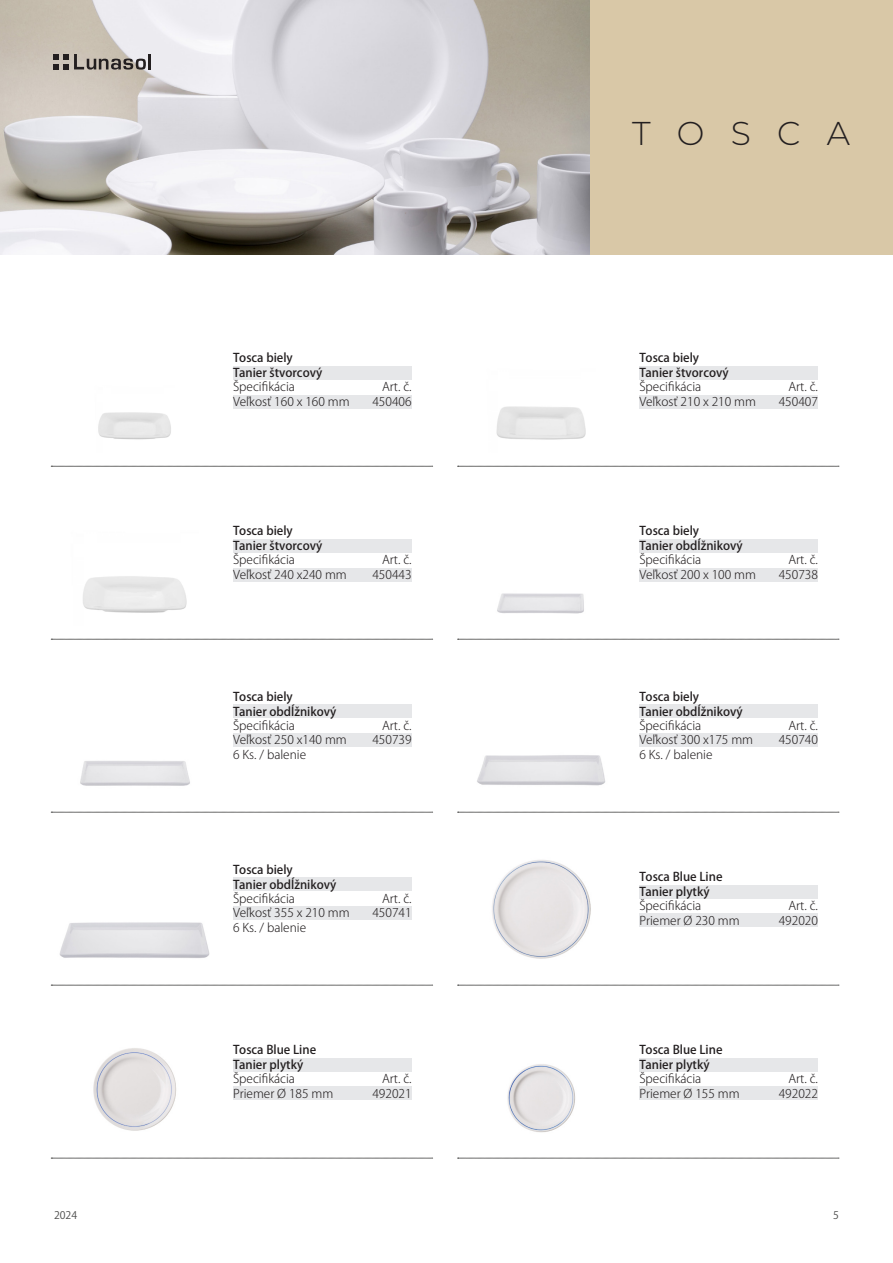
<style>
.page{position:relative;width:893px;height:1263px;background:#fff}
.page>*{position:absolute;margin:0;border:0;box-sizing:border-box;transform-origin:0 0}
.t1{font:300 33px "Montserrat";letter-spacing:.795em;color:#231f20}
.Odd{font:300 12px "Koz Go Pr 6 N";color:#231f20}
.Even{font:300 12px "Koz Go Pr 6 N";color:#231f20}
.Odd-2{font:500 12px "Koz Go Pr 6 N";color:#231f20}
.Even-2{font:500 12px "Koz Go Pr 6 N";color:#231f20}
.t2{font:10.5px "Koz Go Pr 6 N";color:#4d4d4c}
</style>
<div class="page">
<div style="left:587px;top:0;width:306px;height:255px;background:#d9c8a7"></div>
<img style="left:0;top:0;width:589px;height:255px">
<hr style="left:148px;top:54px;width:3px;height:15px;background:#231f20">
<svg style="left:53px;top:54px;width:93px;height:16px"></svg>
<svg style="left:458px;top:466px;width:381px;height:1px"></svg>
<div style="left:639px;top:366px;width:179px;height:13px;background:#e6e7e9"></div>
<div style="left:639px;top:395px;width:179px;height:13px;background:#e6e7e9"></div>
<svg style="left:51px;top:639px;width:382px;height:1px"></svg>
<div style="left:233px;top:539px;width:179px;height:13px;background:#e6e7e9"></div>
<div style="left:233px;top:568px;width:179px;height:13px;background:#e6e7e9"></div>
<svg style="left:458px;top:639px;width:381px;height:1px"></svg>
<div style="left:639px;top:539px;width:179px;height:13px;background:#e6e7e9"></div>
<div style="left:639px;top:568px;width:179px;height:13px;background:#e6e7e9"></div>
<svg style="left:51px;top:812px;width:382px;height:1px"></svg>
<div style="left:233px;top:705px;width:179px;height:13px;background:#e6e7e9"></div>
<div style="left:233px;top:733px;width:179px;height:14px;background:#e6e7e9"></div>
<svg style="left:458px;top:812px;width:381px;height:1px"></svg>
<div style="left:639px;top:705px;width:179px;height:13px;background:#e6e7e9"></div>
<div style="left:639px;top:733px;width:179px;height:14px;background:#e6e7e9"></div>
<svg style="left:458px;top:985px;width:381px;height:1px"></svg>
<div style="left:639px;top:885px;width:179px;height:13px;background:#e6e7e9"></div>
<div style="left:639px;top:914px;width:179px;height:13px;background:#e6e7e9"></div>
<div style="left:233px;top:878px;width:179px;height:13px;background:#e6e7e9"></div>
<div style="left:233px;top:906px;width:179px;height:14px;background:#e6e7e9"></div>
<svg style="left:51px;top:985px;width:382px;height:1px"></svg>
<svg style="left:51px;top:1158px;width:382px;height:1px"></svg>
<div style="left:233px;top:1058px;width:179px;height:13px;background:#e6e7e9"></div>
<div style="left:233px;top:1087px;width:179px;height:13px;background:#e6e7e9"></div>
<svg style="left:458px;top:1158px;width:381px;height:1px"></svg>
<div style="left:639px;top:1058px;width:179px;height:13px;background:#e6e7e9"></div>
<div style="left:639px;top:1087px;width:179px;height:13px;background:#e6e7e9"></div>
<svg style="left:51px;top:466px;width:382px;height:1px"></svg>
<div style="left:233px;top:366px;width:179px;height:13px;background:#e6e7e9"></div>
<div style="left:233px;top:395px;width:179px;height:13px;background:#e6e7e9"></div>
<img style="left:98px;top:412px;width:73px;height:28px">
<img style="left:496px;top:406px;width:90px;height:34px">
<img style="left:83px;top:576px;width:104px;height:37px">
<img style="left:497px;top:593px;width:87px;height:21px">
<img style="left:80px;top:761px;width:110px;height:25px">
<img style="left:477px;top:755px;width:129px;height:31px">
<img style="left:59px;top:922px;width:151px;height:36px">
<img style="left:492px;top:860px;width:99px;height:99px">
<img style="left:93px;top:1048px;width:83px;height:83px">
<img style="left:507px;top:1064px;width:68px;height:69px">
<p class="Even-2" style="left:233px;top:351px;width:61px">Tosca biely</p>
<p class="Odd-2" style="left:233px;top:366px;width:91px">Tanier štvorcový</p>
<p class="Even" style="left:233px;top:380px;width:63px">Špecifikácia</p>
<p class="Odd" style="left:382px;top:380px;width:31px">Art. č.</p>
<p class="Odd" style="left:233px;top:394px;width:118px">Veľkosť 160 x 160 mm</p>
<p class="Odd" style="left:372px;top:394px;width:41px">450406</p>
<p class="Even-2" style="left:233px;top:524px;width:61px">Tosca biely</p>
<p class="Odd-2" style="left:233px;top:539px;width:91px">Tanier štvorcový</p>
<p class="Even" style="left:233px;top:553px;width:63px">Špecifikácia</p>
<p class="Odd" style="left:382px;top:553px;width:31px">Art. č.</p>
<p class="Odd" style="left:233px;top:567px;width:115px">Veľkosť 240 x240 mm</p>
<p class="Odd" style="left:372px;top:567px;width:41px">450443</p>
<p class="Even-2" style="left:233px;top:690px;width:61px">Tosca biely</p>
<p class="Odd-2" style="left:233px;top:704px;width:105px">Tanier obdĺžnikový</p>
<p class="Even" style="left:233px;top:719px;width:63px">Špecifikácia</p>
<p class="Odd" style="left:382px;top:719px;width:31px">Art. č.</p>
<p class="Odd" style="left:233px;top:733px;width:115px">Veľkosť 250 x140 mm</p>
<p class="Odd" style="left:372px;top:733px;width:41px">450739</p>
<p class="Even" style="left:233px;top:748px;width:75px">6 Ks. / balenie</p>
<p class="Even-2" style="left:233px;top:863px;width:61px">Tosca biely</p>
<p class="Odd-2" style="left:233px;top:877px;width:105px">Tanier obdĺžnikový</p>
<p class="Even" style="left:233px;top:892px;width:63px">Špecifikácia</p>
<p class="Odd" style="left:382px;top:892px;width:31px">Art. č.</p>
<p class="Odd" style="left:233px;top:906px;width:118px">Veľkosť 355 x 210 mm</p>
<p class="Odd" style="left:372px;top:906px;width:41px">450741</p>
<p class="Even" style="left:233px;top:920px;width:75px">6 Ks. / balenie</p>
<p class="Even-2" style="left:233px;top:1043px;width:85px">Tosca Blue Line</p>
<p class="Odd-2" style="left:233px;top:1057px;width:72px">Tanier plytký</p>
<p class="Even" style="left:233px;top:1072px;width:63px">Špecifikácia</p>
<p class="Odd" style="left:382px;top:1072px;width:31px">Art. č.</p>
<p class="Odd" style="left:233px;top:1086px;width:102px">Priemer Ø 185 mm</p>
<p class="Odd" style="left:372px;top:1086px;width:41px">492021</p>
<h1 class="t1" style="left:632px;top:110px;width:219px">TOSCA</h1>
<p class="Even-2" style="left:639px;top:351px;width:61px">Tosca biely</p>
<p class="Odd-2" style="left:639px;top:366px;width:91px">Tanier štvorcový</p>
<p class="Even" style="left:639px;top:380px;width:63px">Špecifikácia</p>
<p class="Odd" style="left:788px;top:380px;width:31px">Art. č.</p>
<p class="Odd" style="left:639px;top:394px;width:118px">Veľkosť 210 x 210 mm</p>
<p class="Odd" style="left:779px;top:394px;width:41px">450407</p>
<p class="Even-2" style="left:639px;top:524px;width:61px">Tosca biely</p>
<p class="Odd-2" style="left:639px;top:539px;width:105px">Tanier obdĺžnikový</p>
<p class="Even" style="left:639px;top:553px;width:63px">Špecifikácia</p>
<p class="Odd" style="left:788px;top:553px;width:31px">Art. č.</p>
<p class="Odd" style="left:639px;top:567px;width:118px">Veľkosť 200 x 100 mm</p>
<p class="Odd" style="left:779px;top:567px;width:41px">450738</p>
<p class="Even-2" style="left:639px;top:690px;width:61px">Tosca biely</p>
<p class="Odd-2" style="left:639px;top:704px;width:105px">Tanier obdĺžnikový</p>
<p class="Even" style="left:639px;top:719px;width:63px">Špecifikácia</p>
<p class="Odd" style="left:788px;top:719px;width:31px">Art. č.</p>
<p class="Odd" style="left:639px;top:733px;width:115px">Veľkosť 300 x175 mm</p>
<p class="Odd" style="left:779px;top:733px;width:41px">450740</p>
<p class="Even" style="left:639px;top:748px;width:75px">6 Ks. / balenie</p>
<p class="Even-2" style="left:639px;top:870px;width:85px">Tosca Blue Line</p>
<p class="Odd-2" style="left:639px;top:884px;width:72px">Tanier plytký</p>
<p class="Even" style="left:639px;top:899px;width:63px">Špecifikácia</p>
<p class="Odd" style="left:788px;top:899px;width:31px">Art. č.</p>
<p class="Odd" style="left:639px;top:913px;width:102px">Priemer Ø 230 mm</p>
<p class="Odd" style="left:779px;top:913px;width:41px">492020</p>
<p class="Even-2" style="left:639px;top:1043px;width:85px">Tosca Blue Line</p>
<p class="Odd-2" style="left:639px;top:1057px;width:72px">Tanier plytký</p>
<p class="Even" style="left:639px;top:1072px;width:63px">Špecifikácia</p>
<p class="Odd" style="left:788px;top:1072px;width:31px">Art. č.</p>
<p class="Odd" style="left:639px;top:1086px;width:102px">Priemer Ø 155 mm</p>
<p class="Odd" style="left:779px;top:1086px;width:41px">492022</p>
<p class="t2" style="left:54px;top:1209px;width:25px">2024</p>
<p class="t2" style="left:833px;top:1209px;width:7px">5</p>
</div>
